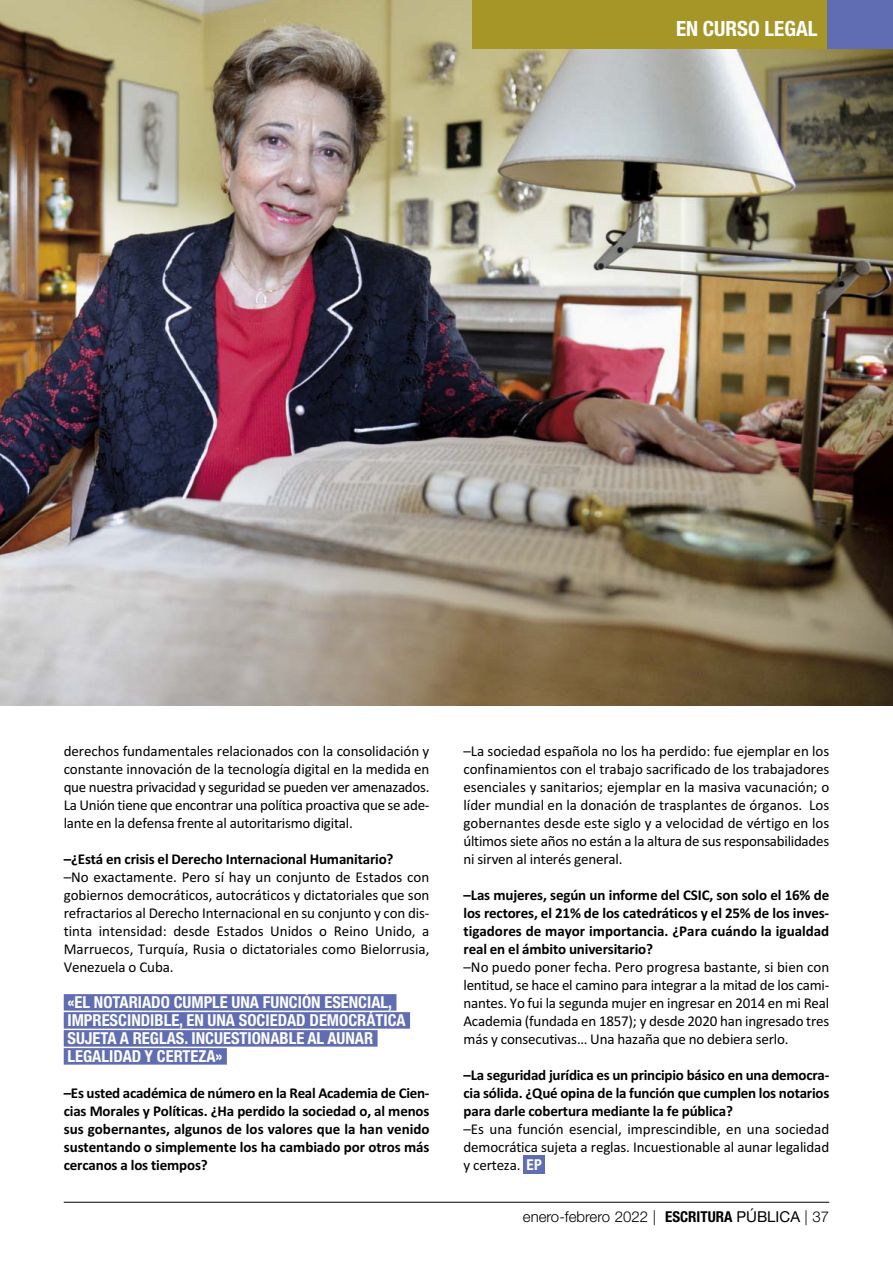
<style>
.page{position:relative;width:893px;height:1263px;background:#fff}
.page>*{position:absolute;margin:0;border:0;box-sizing:border-box;transform-origin:0 0}
.t1{font:700 condensed 21px "Helvetica Neue";color:#fff}
.t2{font:700 condensed 16.5px/18px "Helvetica Neue";color:#fff}
.t3{font:15px/18px "Calibri";letter-spacing:-.01em;color:#000;text-align:justify}
.t4{font:700 15px/18px "Calibri";letter-spacing:-.01em;color:#000;text-align:justify}
.t5{font:300 15px "Helvetica Neue";color:#000}
.s1{color:#606db2}
.s2{font-family:"Helvetica Neue";font-weight:200;color:#606db2}
.s3{font-family:"Helvetica Neue";font-weight:700;font-stretch:condensed;color:#fff}
.s4{font-weight:700;font-stretch:condensed}
.s5{font-weight:400}
</style>
<div class="page">
<img style="left:0;top:0;width:893px;height:706px">
<hr style="left:64px;top:1202px;width:765px;height:1px;background:#000">
<div style="left:472px;top:0;width:355px;height:49px;background:#a69628"></div>
<div style="left:827px;top:0;width:66px;height:49px;background:#606db2"></div>
<div style="left:64px;top:994px;width:332px;height:17px;background:#606db2"></div>
<div style="left:64px;top:1012px;width:346px;height:17px;background:#606db2"></div>
<div style="left:64px;top:1030px;width:314px;height:17px;background:#606db2"></div>
<div style="left:64px;top:1048px;width:163px;height:17px;background:#606db2"></div>
<div style="left:523px;top:1156px;width:22px;height:18px;background:#606db2"></div>
<h1 class="t1" style="left:676px;top:21px;width:143px">EN CURSO LEGAL</h1>
<p class="t3" style="left:64px;top:743px;width:367px">derechos fundamentales relacionados con la consolidación y constante innovación de la tecnología digital en la medida en que nuestra privacidad y seguridad se pueden ver amenazados.<br>La Unión tiene que encontrar una política proactiva que se ade&shy;lante en la defensa frente al autoritarismo digital.</p>
<p class="t4" style="left:64px;top:851px;width:331px">–¿Está en crisis el Derecho Internacional Humanitario?</p>
<p class="t3" style="left:64px;top:869px;width:367px">–No exactamente. Pero sí hay un conjunto de Estados con gobiernos democráticos, autocráticos y dictatoriales que son refractarios al Derecho Internacional en su conjunto y con dis&shy;tinta intensidad: desde Estados Unidos o Reino Unido, a Marruecos, Turquía, Rusia o dictatoriales como Bielorrusia, Venezuela o Cuba.</p>
<p class="t2" style="left:68px;top:995px;width:344px">«EL NOTARIADO CUMPLE UNA FUNCIÓN ESENCIAL,<span class="s1">I </span>IMPRESCINDIBLE, EN UNA SOCIEDAD DEMOCRÁTICA<span class="s1">I </span>SUJETA A REGLAS. INCUESTIONABLE AL AUNAR<span class="s1">I </span>LEGALIDAD Y CERTEZA»<span class="s1">I</span></p>
<p class="t4" style="left:64px;top:1085px;width:367px">–Es usted académica de número en la Real Academia de Cien&shy;cias Morales y Políticas. ¿Ha perdido la sociedad o, al menos sus gobernantes, algunos de los valores que la han venido sustentando o simplemente los ha cambiado por otros más cercanos a los tiempos?</p>
<p class="t3" style="left:463px;top:743px;width:367px">–La sociedad española no los ha perdido: fue ejemplar en los confinamientos con el trabajo sacrificado de los trabajadores esenciales y sanitarios; ejemplar en la masiva vacunación; o líder mundial en la donación de trasplantes de órganos. Los gobernantes desde este siglo y a velocidad de vértigo en los últimos siete años no están a la altura de sus responsabilidades ni sirven al interés general.</p>
<p class="t4" style="left:463px;top:887px;width:367px">–Las mujeres, según un informe del CSIC, son solo el 16% de los rectores, el 21% de los catedráticos y el 25% de los inves&shy;tigadores de mayor importancia. ¿Para cuándo la igualdad real en el ámbito universitario?</p>
<p class="t3" style="left:463px;top:959px;width:367px">–No puedo poner fecha. Pero progresa bastante, si bien con lentitud, se hace el camino para integrar a la mitad de los cami&shy;nantes. Yo fui la segunda mujer en ingresar en 2014 en mi Real Academia (fundada en 1857); y desde 2020 han ingresado tres más y consecutivas… Una hazaña que no debiera serlo.</p>
<p class="t4" style="left:463px;top:1067px;width:367px">–La seguridad jurídica es un principio básico en una democra&shy;cia sólida. ¿Qué opina de la función que cumplen los notarios para darle cobertura mediante la fe pública?</p>
<p class="t3" style="left:463px;top:1121px;width:367px">–Es una función esencial, imprescindible, en una sociedad democrática sujeta a reglas. Incuestionable al aunar legalidad y certeza. <span class="s2">|</span><span class="s3">EP</span><span class="s2">|</span></p>
<p class="t5" style="left:523px;top:1211px;width:308px">enero-febrero 2022 | <span class="s4">ESCRITURA</span> <span class="s5">PÚBLICA</span> | 37</p>
</div>
